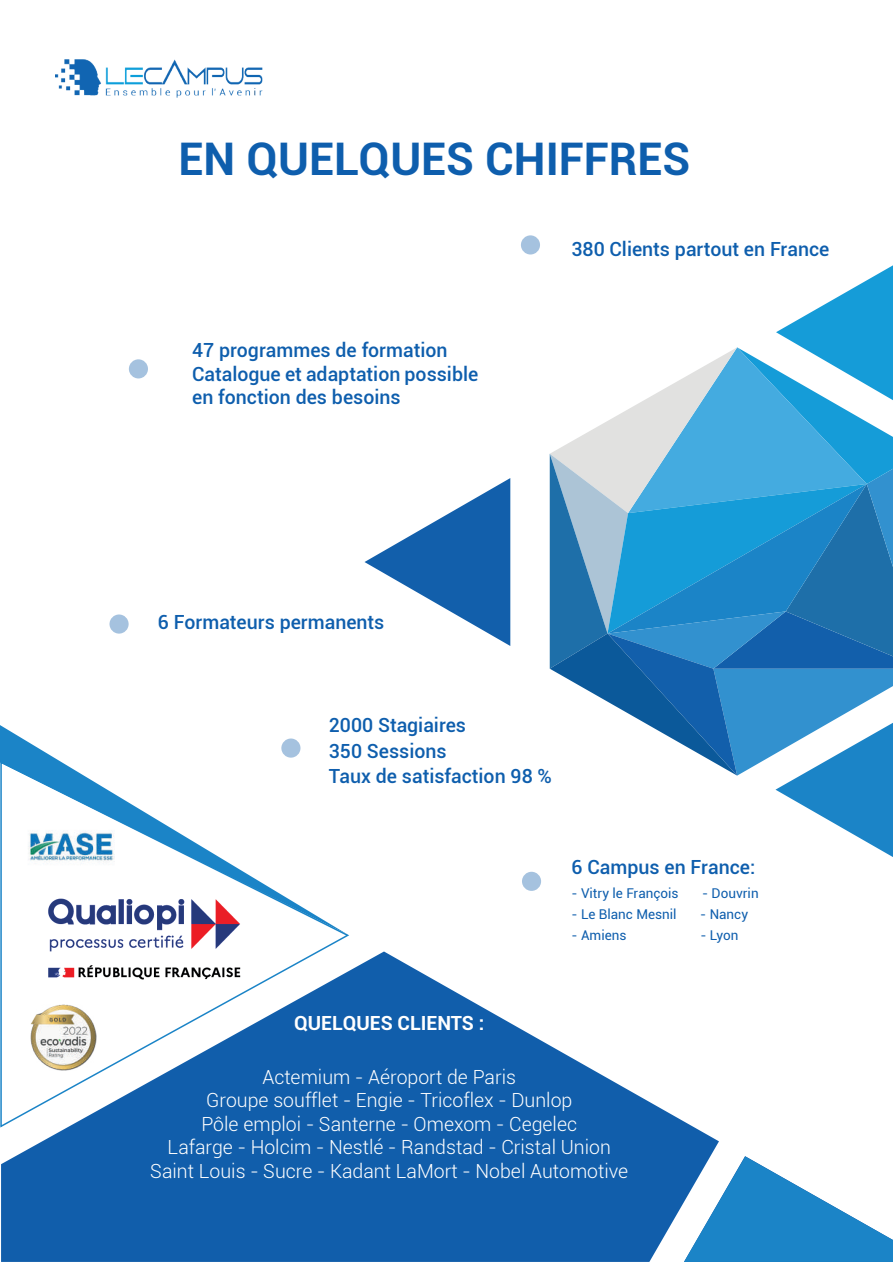
<style>
.page{position:relative;width:893px;height:1263px;background:#fff}
.page>*{position:absolute;margin:0;border:0;box-sizing:border-box;transform-origin:0 0}
.t1{font:700 45px "Roboto";color:#0e5ead}
.t2{font:300 19.5px/23.4px "Roboto";color:#fff;text-align:center}
.t3{font:500 19.5px/25.5px "Roboto";color:#0e5ead}
.t4{font:700 19.5px "Roboto";color:#fff}
.t5{font:13.5px "Roboto";color:#0e5ead}
</style>
<div class="page">
<div style="left:129px;top:359px;width:19px;height:19px;background:#a5c2df;border-radius:50%"></div>
<div style="left:521px;top:235px;width:19px;height:19px;background:#a5c2df;border-radius:50%"></div>
<svg style="left:109px;top:614px;width:20px;height:20px"></svg>
<div style="left:522px;top:872px;width:19px;height:19px;background:#a5c2df;border-radius:50%"></div>
<svg style="left:1px;top:951px;width:718px;height:311px;fill:#115eab"></svg>
<svg style="left:364px;top:478px;width:146px;height:168px"></svg>
<svg style="left:550px;top:265px;width:343px;height:592px"></svg>
<svg style="left:0;top:934px;width:351px;height:194px"></svg>
<img style="left:39px;top:935px;width:203px;height:55px">
<img style="left:55px;top:59px;width:208px;height:39px">
<img style="left:30px;top:1004px;width:66px;height:66px">
<svg style="left:0;top:725px;width:348px;height:210px"></svg>
<svg style="left:684px;top:1156px;width:209px;height:106px"></svg>
<h1 class="t1" style="left:179px;top:128px;width:513px">EN QUELQUES CHIFFRES</h1>
<p class="t3" style="left:192px;top:338px;width:288px;line-height:23.4px">47 programmes de formation<br>Catalogue et adaptation possible en fonction des besoins</p>
<p class="t3" style="left:571px;top:236px;width:259px">380 Clients partout en France</p>
<p class="t3" style="left:158px;top:609px;width:228px">6 Formateurs permanents</p>
<p class="t3" style="left:329px;top:712px;width:225px">2000 Stagiaires<br>350 Sessions<br>Taux de satisfaction 98 %</p>
<p class="t3" style="left:572px;top:854px;width:185px">6 Campus en France:</p>
<p class="t5" style="left:572px;top:884px;width:109px">- Vitry le François</p>
<p class="t5" style="left:702px;top:884px;width:58px">- Douvrin</p>
<p class="t5" style="left:572px;top:905px;width:107px">- Le Blanc Mesnil</p>
<p class="t5" style="left:700px;top:905px;width:49px">- Nancy</p>
<p class="t5" style="left:572px;top:926px;width:56px">- Amiens</p>
<p class="t5" style="left:700px;top:926px;width:39px">- Lyon</p>
<p class="t4" style="left:294px;top:1009px;width:192px">QUELQUES CLIENTS :</p>
<p class="t2" style="left:150px;top:1065px;width:480px">Actemium - Aéroport de Paris<br>Groupe soufflet - Engie - Tricoflex - Dunlop<br>Pôle emploi - Santerne - Omexom - Cegelec<br>Lafarge - Holcim - Nestlé - Randstad - Cristal Union Saint Louis - Sucre - Kadant LaMort - Nobel Automotive</p>
</div>
